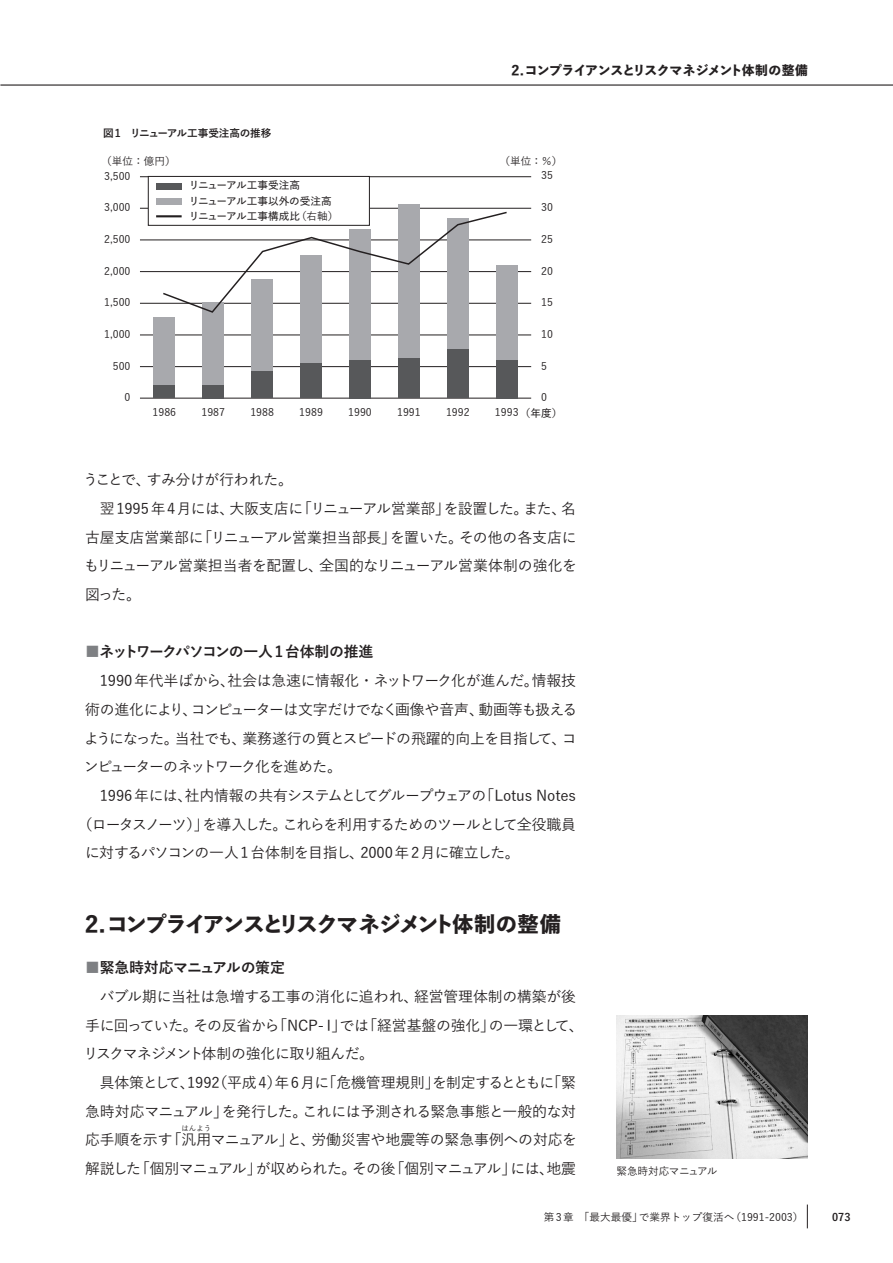
<style>
.page{position:relative;width:893px;height:1263px;background:#fff}
.page>*{position:absolute;margin:0;border:0;box-sizing:border-box;transform-origin:0 0}
.t1{font:800 21.3px "Yu Go Std N";letter-spacing:-.06em;color:#231f20}
.t2{font:500 14.85px/28.7px "Yu Go Pr 6 N";letter-spacing:-.02em;color:#231f20}
.t3{font:500 14.85px "Yu Go Pr 6 N";letter-spacing:-.06em;color:#231f20}
.t4{font:500 14.85px "Yu Go Pr 6 N";letter-spacing:-.05em;color:#231f20}
.t5{font:500 14.85px "Yu Go Pr 6 N";letter-spacing:-.045em;color:#231f20}
.t6{font:500 14.85px "Yu Go Pr 6 N";letter-spacing:-.065em;color:#231f20}
.t7{font:700 14.85px "Yu Go Pr 6 N";letter-spacing:-.075em;color:#231f20}
.t8{font:500 14.85px "Yu Go Pr 6 N";letter-spacing:-.09em;color:#231f20}
.t9{font:800 12.75px "Yu Go Std N";letter-spacing:-.03em;color:#231f20}
.t10{font:500 10.65px "Yu Go Pr 6 N";color:#231f20}
.t11{font:600 10.65px/15.1px "Yu Go Pr 6 N";letter-spacing:-.005em;color:#231f20}
.t12{font:700 10.65px "Yu Go Pr 6 N";letter-spacing:-.01em;color:#231f20}
.t13{font:500 10.65px "Yu Go Pr 6 N";letter-spacing:-.035em;color:#231f20}
.t14{font:500 7.5px "Yu Go Pr 6 N";color:#231f20}
.s1{font-weight:500}
.s2{font-weight:600}
.s3{color:#7e8083}
.s4{font-weight:700;color:#7e8083}
.s5{font-weight:700}
</style>
<div class="page">
<hr style="left:140px;top:366px;width:391px;height:1px;background:#231f20">
<hr style="left:140px;top:398px;width:391px;height:1px;background:#231f20">
<hr style="left:140px;top:335px;width:391px;height:1px;background:#231f20">
<hr style="left:140px;top:303px;width:391px;height:1px;background:#231f20">
<hr style="left:140px;top:271px;width:391px;height:1px;background:#231f20">
<hr style="left:140px;top:240px;width:391px;height:1px;background:#231f20">
<hr style="left:140px;top:208px;width:391px;height:1px;background:#231f20">
<hr style="left:140px;top:176px;width:391px;height:1px;background:#231f20">
<div style="left:496px;top:360px;width:21px;height:38px;background:#57585a"></div>
<div style="left:496px;top:265px;width:21px;height:95px;background:#a8a9ad"></div>
<div style="left:447px;top:349px;width:21px;height:49px;background:#57585a"></div>
<div style="left:447px;top:218px;width:21px;height:131px;background:#a8a9ad"></div>
<div style="left:398px;top:358px;width:22px;height:40px;background:#57585a"></div>
<div style="left:398px;top:205px;width:22px;height:153px;background:#a8a9ad"></div>
<div style="left:349px;top:360px;width:22px;height:38px;background:#57585a"></div>
<div style="left:349px;top:230px;width:22px;height:130px;background:#a8a9ad"></div>
<div style="left:300px;top:362px;width:22px;height:36px;background:#57585a"></div>
<div style="left:300px;top:255px;width:22px;height:107px;background:#a8a9ad"></div>
<div style="left:252px;top:370px;width:21px;height:28px;background:#57585a"></div>
<div style="left:252px;top:279px;width:21px;height:91px;background:#a8a9ad"></div>
<div style="left:203px;top:385px;width:21px;height:13px;background:#57585a"></div>
<div style="left:203px;top:303px;width:21px;height:82px;background:#a8a9ad"></div>
<div style="left:154px;top:384px;width:21px;height:14px;background:#57585a"></div>
<div style="left:154px;top:317px;width:21px;height:67px;background:#a8a9ad"></div>
<svg style="left:161px;top:211px;width:347px;height:103px"></svg>
<div style="left:148px;top:176px;width:221px;height:49px;background:#fff"></div>
<div style="left:148px;top:176px;width:222px;height:50px;border:1px solid #231f20"></div>
<div style="left:156px;top:183px;width:26px;height:7px;background:#57585a"></div>
<div style="left:156px;top:198px;width:26px;height:7px;background:#a8a9ad"></div>
<hr style="left:156px;top:215px;width:26px;height:2px;background:#231f20">
<img style="left:617px;top:1015px;width:191px;height:144px">
<hr style="left:0;top:84px;width:893px;height:2px;background:#231f20">
<svg style="left:807px;top:1204px;width:1px;height:24px"></svg>
<p class="t9" style="left:511px;top:60px;width:298px">2.コンプライアンスとリスクマネジメント体制の整備</p>
<p class="t12" style="left:103px;top:127px;width:170px">図1　リニューアル工事受注高の推移</p>
<p class="t10" style="left:101px;top:151px;width:76px">（単位：億円）</p>
<p class="t10" style="left:499px;top:151px;width:64px">（単位：％）</p>
<p class="t10" style="left:104px;top:166px;width:28px">3,500</p>
<p class="t10" style="left:104px;top:198px;width:28px">3,000</p>
<p class="t11" style="left:189px;top:177px;width:151px">リニューアル工事受注高<br>リニューアル工事以外の受注高リニューアル工事構成比<span class="s1">（右軸）</span></p>
<p class="t10" style="left:541px;top:166px;width:13px">35</p>
<p class="t10" style="left:541px;top:197px;width:13px">30</p>
<p class="t10" style="left:104px;top:229px;width:28px">2,500</p>
<p class="t10" style="left:541px;top:229px;width:13px">25</p>
<p class="t10" style="left:104px;top:261px;width:28px">2,000</p>
<p class="t10" style="left:541px;top:261px;width:13px">20</p>
<p class="t10" style="left:104px;top:293px;width:28px">1,500</p>
<p class="t10" style="left:541px;top:292px;width:13px">15</p>
<p class="t10" style="left:104px;top:324px;width:28px">1,000</p>
<p class="t10" style="left:541px;top:324px;width:13px">10</p>
<p class="t10" style="left:113px;top:356px;width:19px">500</p>
<p class="t10" style="left:541px;top:356px;width:7px">5</p>
<p class="t10" style="left:125px;top:387px;width:7px">0</p>
<p class="t10" style="left:541px;top:388px;width:7px">0</p>
<p class="t10" style="left:153px;top:402px;width:25px">1986</p>
<p class="t10" style="left:201px;top:402px;width:25px">1987</p>
<p class="t10" style="left:250px;top:402px;width:25px">1988</p>
<p class="t10" style="left:299px;top:402px;width:25px">1989</p>
<p class="t10" style="left:348px;top:402px;width:25px">1990</p>
<p class="t10" style="left:397px;top:402px;width:25px">1991</p>
<p class="t10" style="left:446px;top:402px;width:25px">1992</p>
<p class="t10" style="left:495px;top:402px;width:69px">1993<span class="s2">（年度）</span></p>
<p class="t2" style="left:83px;top:463px;width:495px">うことで、すみ分けが行われた。<br>　翌1995年4月には、大阪支店に「リニューアル営業部」を設置した。また、名古屋支店営業部に「リニューアル営業担当部長」を置いた。その他の各支店にもリニューアル営業担当者を配置し、全国的なリニューアル営業体制の強化を図った。</p>
<p class="t7" style="left:85px;top:643px;width:290px"><span class="s3">■</span>ネットワークパソコンの一人 1 台体制の推進</p>
<p class="t2" style="left:85px;top:664px;width:493px">　1990年代半ばから、社会は急速に情報化・ネットワーク化が進んだ。情報技</p>
<p class="t5" style="left:85px;top:696px;width:494px">術の進化により、コンピューターは文字だけでなく画像や音声、動画等も扱える</p>
<p class="t6" style="left:84px;top:724px;width:494px">ようになった。当社でも、業務遂行の質とスピードの飛躍的向上を目指して、コ</p>
<p class="t8" style="left:84px;top:753px;width:260px">ンピューターのネットワーク化を進めた。</p>
<p class="t2" style="left:85px;top:779px;width:493px">　1996年には、社内情報の共有システムとしてグループウェアの「Lotus Notes</p>
<p class="t3" style="left:78px;top:810px;width:500px">（ロータスノーツ）」を導入した。これらを利用するためのツールとして全役職員</p>
<p class="t2" style="left:85px;top:837px;width:436px">に対するパソコンの一人1台体制を目指し、2000年2月に確立した。</p>
<h1 class="t1" style="left:85px;top:907px;width:477px">2.コンプライアンスとリスクマネジメント体制の整備</h1>
<p class="t2" style="left:84px;top:951px;width:501px"><span class="s4">■</span><span class="s5">緊急時対応マニュアルの策定<br></span>　バブル期に当社は急増する工事の消化に追われ、経営管理体制の構築が後手に回っていた。その反省から「NCP-Ⅰ」では「経営基盤の強化」の一環として、リスクマネジメント体制の強化に取り組んだ。<br>　具体策として、1992（平成4）年6月に「危機管理規則」を制定するとともに「緊急時対応マニュアル」を発行した。これには予測される緊急事態と一般的な対応手順を示す「汎用マニュアル」と、労働災害や地震等の緊急事例への対応を</p>
<p class="t14" style="left:182px;top:1122px;width:31px">はんよう</p>
<p class="t4" style="left:85px;top:1155px;width:493px">解説した「個別マニュアル」が収められた。その後「個別マニュアル」には、地震</p>
<p class="t13" style="left:617px;top:1161px;width:102px">緊急時対応マニュアル</p>
<p class="t10" style="left:544px;top:1207px;width:261px">第3章　「最大最優」で業界トップ復活へ（1991-2003）</p>
<p class="t12" style="left:832px;top:1211px;width:20px">073</p>
</div>
